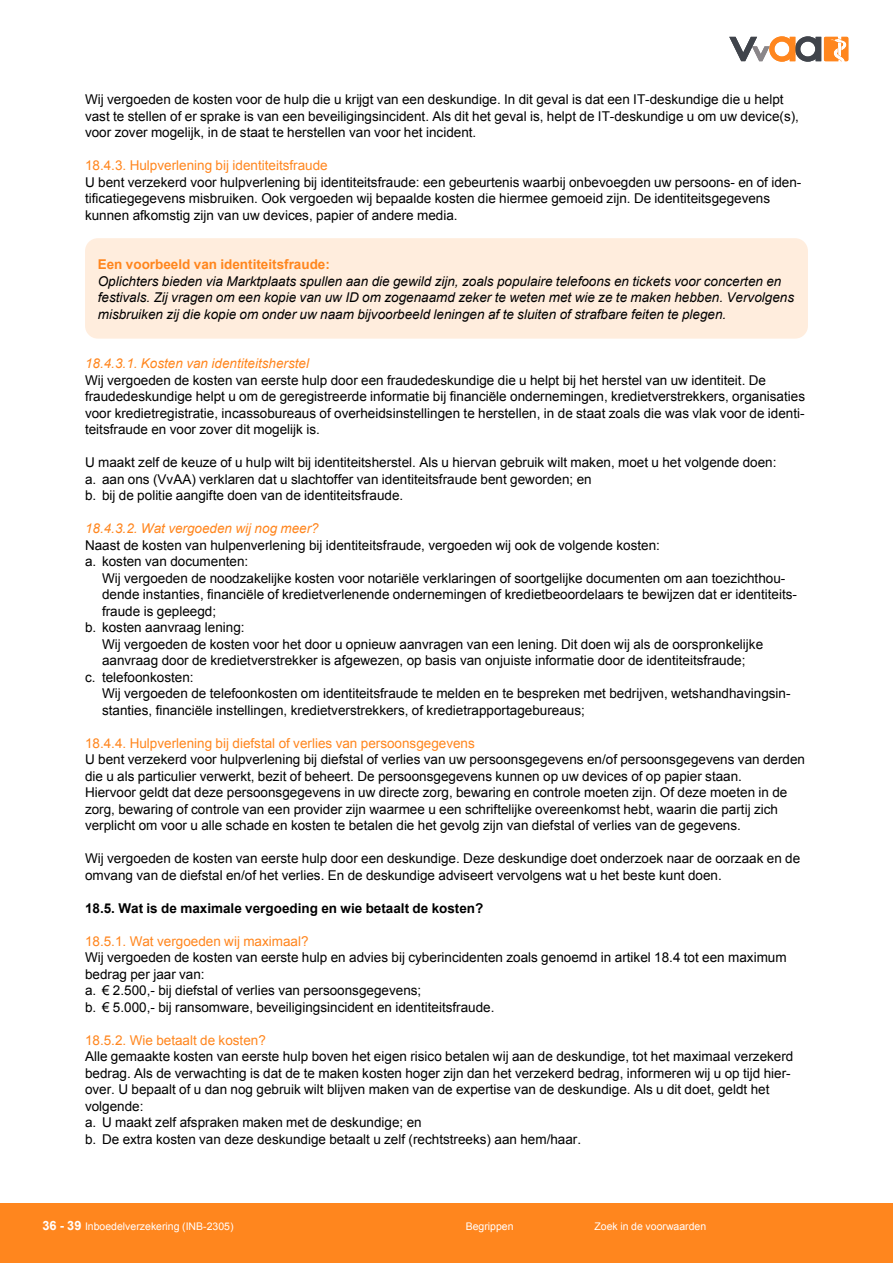
<style>
.page{position:relative;width:893px;height:1263px;background:#fff}
.page>*{position:absolute;margin:0;border:0;box-sizing:border-box;transform-origin:0 0}
.t1{font:13.5px/16.5px "Arial";color:#000}
.t2{font:italic 13.5px/16.5px "Arial";color:#000}
.t3{font:13.5px "Arial";color:#ff861e}
.t4{font:italic 13.5px "Arial";color:#ff861e}
.t5{font:700 13.5px "Arial";color:#000}
.t6{font:700 13.5px "Arial";color:#ff861e}
.t7{font:10.5px "Arial";color:#fff}
.s1{font-weight:700;font-size:12.75px}
</style>
<div class="page">
<div style="left:0;top:1203px;width:893px;height:60px;background:#ff861e"></div>
<svg style="left:729px;top:36px;width:119px;height:26px"></svg>
<div style="left:85px;top:238px;width:723px;height:101px;background:#ffeddd;border-radius:13px"></div>
<p class="t1" style="left:85px;top:91px;width:715px">Wij vergoeden de kosten voor de hulp die u krijgt van een deskundige. In dit geval is dat een IT-deskundige die u helpt vast te stellen of er sprake is van een beveiligingsincident. Als dit het geval is, helpt de IT-deskundige u om uw device(s), voor zover mogelijk, in de staat te herstellen van voor het incident.</p>
<p class="t3" style="left:85px;top:157px;width:244px">18.4.3. Hulpverlening bij identiteitsfraude</p>
<p class="t1" style="left:85px;top:174px;width:718px">U bent verzekerd voor hulpverlening bij identiteitsfraude: een gebeurtenis waarbij onbevoegden uw persoons- en of iden&shy;tificatiegegevens misbruiken. Ook vergoeden wij bepaalde kosten die hiermee gemoeid zijn. De identiteitsgegevens kunnen afkomstig zijn van uw devices, papier of andere media.</p>
<p class="t6" style="left:98px;top:256px;width:234px">Een voorbeeld van identiteitsfraude:</p>
<p class="t2" style="left:98px;top:273px;width:698px">Oplichters bieden via Marktplaats spullen aan die gewild zijn, zoals populaire telefoons en tickets voor concerten en festivals. Zij vragen om een kopie van uw ID om zogenaamd zeker te weten met wie ze te maken hebben. Vervolgens misbruiken zij die kopie om onder uw naam bijvoorbeeld leningen af te sluiten of strafbare feiten te plegen.</p>
<p class="t4" style="left:85px;top:355px;width:226px">18.4.3.1. Kosten van identiteitsherstel</p>
<p class="t1" style="left:85px;top:372px;width:721px">Wij vergoeden de kosten van eerste hulp door een fraudedeskundige die u helpt bij het herstel van uw identiteit. De fraudedeskundige helpt u om de geregistreerde informatie bij financiële ondernemingen, kredietverstrekkers, organisaties voor kredietregistratie, incassobureaus of overheidsinstellingen te herstellen, in de staat zoals die was vlak voor de identi&shy;teitsfraude en voor zover dit mogelijk is.</p>
<p class="t1" style="left:85px;top:454px;width:693px">U maakt zelf de keuze of u hulp wilt bij identiteitsherstel. Als u hiervan gebruik wilt maken, moet u het volgende doen: a. aan ons (VvAA) verklaren dat u slachtoffer van identiteitsfraude bent geworden; en<br>b. bij de politie aangifte doen van de identiteitsfraude.</p>
<p class="t4" style="left:85px;top:520px;width:235px">18.4.3.2. Wat vergoeden wij nog meer?</p>
<p class="t1" style="left:85px;top:537px;width:576px">Naast de kosten van hulpenverlening bij identiteitsfraude, vergoeden wij ook de volgende kosten: a. kosten van documenten:</p>
<p class="t1" style="left:102px;top:570px;width:685px">Wij vergoeden de noodzakelijke kosten voor notariële verklaringen of soortgelijke documenten om aan toezichthou-</p>
<p class="t1" style="left:102px;top:586px;width:696px">dende instanties, financiële of kredietverlenende ondernemingen of kredietbeoordelaars te bewijzen dat er identiteits-</p>
<p class="t1" style="left:102px;top:603px;width:116px">fraude is gepleegd;</p>
<p class="t1" style="left:85px;top:619px;width:161px">b. kosten aanvraag lening:</p>
<p class="t1" style="left:102px;top:636px;width:663px">Wij vergoeden de kosten voor het door u opnieuw aanvragen van een lening. Dit doen wij als de oorspronkelijke</p>
<p class="t1" style="left:102px;top:652px;width:645px">aanvraag door de kredietverstrekker is afgewezen, op basis van onjuiste informatie door de identiteitsfraude;</p>
<p class="t1" style="left:85px;top:669px;width:110px">c. telefoonkosten:</p>
<p class="t1" style="left:102px;top:685px;width:690px">Wij vergoeden de telefoonkosten om identiteitsfraude te melden en te bespreken met bedrijven, wetshandhavingsin-</p>
<p class="t1" style="left:102px;top:702px;width:484px">stanties, financiële instellingen, kredietverstrekkers, of kredietrapportagebureaus;</p>
<p class="t3" style="left:85px;top:734px;width:391px">18.4.4. Hulpverlening bij diefstal of verlies van persoonsgegevens</p>
<p class="t1" style="left:85px;top:751px;width:722px">U bent verzekerd voor hulpverlening bij diefstal of verlies van uw persoonsgegevens en/of persoonsgegevens van derden die u als particulier verwerkt, bezit of beheert. De persoonsgegevens kunnen op uw devices of op papier staan.<br>Hiervoor geldt dat deze persoonsgegevens in uw directe zorg, bewaring en controle moeten zijn. Of deze moeten in de zorg, bewaring of controle van een provider zijn waarmee u een schriftelijke overeenkomst hebt, waarin die partij zich verplicht om voor u alle schade en kosten te betalen die het gevolg zijn van diefstal of verlies van de gegevens.</p>
<p class="t1" style="left:85px;top:850px;width:717px">Wij vergoeden de kosten van eerste hulp door een deskundige. Deze deskundige doet onderzoek naar de oorzaak en de omvang van de diefstal en/of het verlies. En de deskundige adviseert vervolgens wat u het beste kunt doen.</p>
<p class="t5" style="left:85px;top:899px;width:400px">18.5. Wat is de maximale vergoeding en wie betaalt de kosten?</p>
<p class="t3" style="left:85px;top:932px;width:225px">18.5.1. Wat vergoeden wij maximaal?</p>
<p class="t1" style="left:85px;top:949px;width:703px">Wij vergoeden de kosten van eerste hulp en advies bij cyberincidenten zoals genoemd in artikel 18.4 tot een maximum bedrag per jaar van:<br>a. € 2.500,- bij diefstal of verlies van persoonsgegevens;<br>b. € 5.000,- bij ransomware, beveiligingsincident en identiteitsfraude.</p>
<p class="t3" style="left:85px;top:1031px;width:182px">18.5.2. Wie betaalt de kosten?</p>
<p class="t1" style="left:85px;top:1048px;width:710px">Alle gemaakte kosten van eerste hulp boven het eigen risico betalen wij aan de deskundige, tot het maximaal verzekerd bedrag. Als de verwachting is dat de te maken kosten hoger zijn dan het verzekerd bedrag, informeren wij u op tijd hier&shy;over. U bepaalt of u dan nog gebruik wilt blijven maken van de expertise van de deskundige. Als u dit doet, geldt het volgende:<br>a. U maakt zelf afspraken maken met de deskundige; en<br>b. De extra kosten van deze deskundige betaalt u zelf (rechtstreeks) aan hem/haar.</p>
<p class="t7" style="left:43px;top:1220px;width:193px"><span class="s1">36 - 39</span> Inboedelverzekering (INB-2305)</p>
<p class="t7" style="left:466px;top:1220px;width:49px">Begrippen</p>
<p class="t7" style="left:594px;top:1220px;width:113px">Zoek in de voorwaarden</p>
</div>
